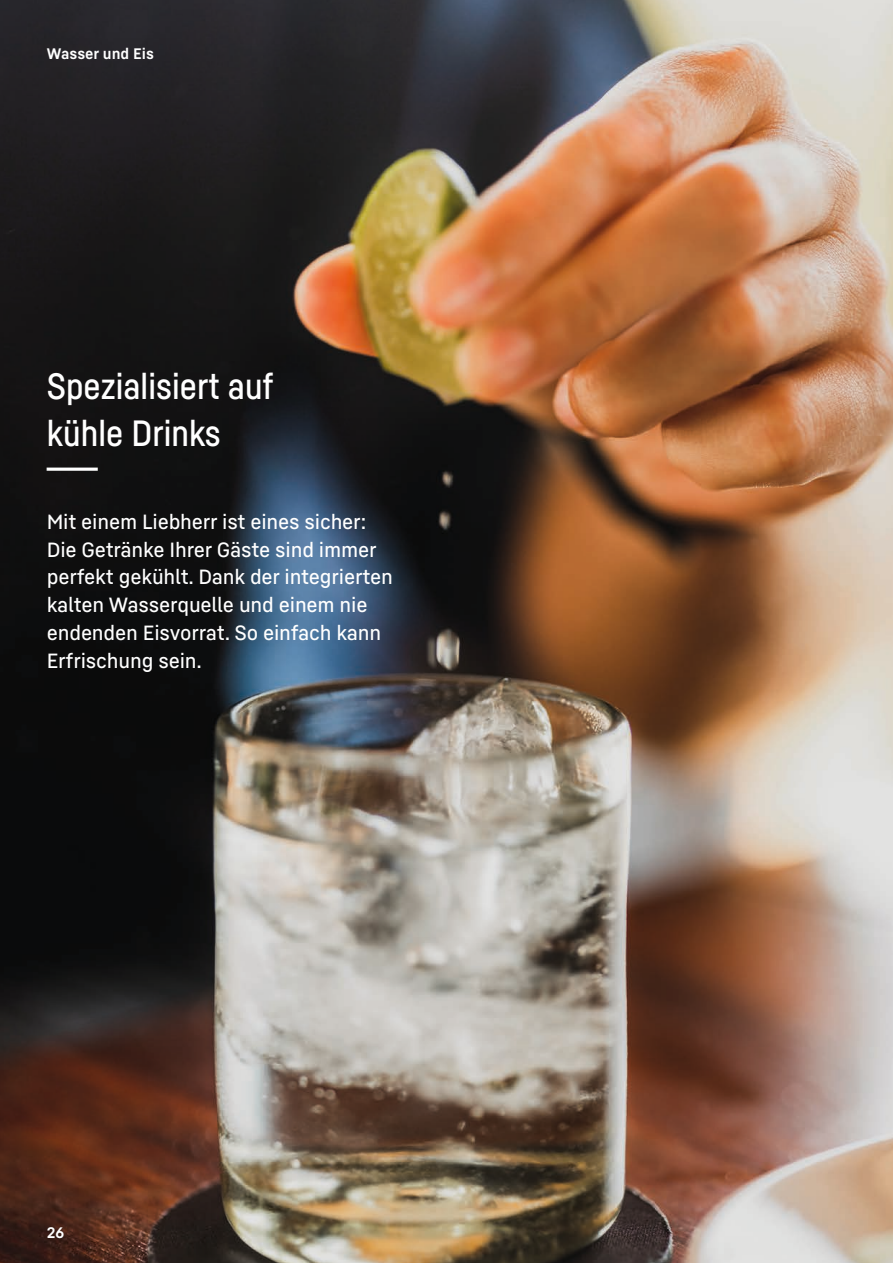
<style>
.page{position:relative;width:893px;height:1263px;background:#fff}
.page>*{position:absolute;margin:0;border:0;box-sizing:border-box;transform-origin:0 0}
.t1{font:36px/46.8px "Liebherr Head";color:#fff}
.t2{font:500 20.25px/27.8px "Liebherr Text";letter-spacing:-.01em;color:#fff}
.t3{font:700 15px "Liebherr Text";color:#fff}
</style>
<div class="page">
<img style="left:0;top:0;width:893px;height:1263px">
<p class="t3" style="left:47px;top:44px;width:109px">Wasser und Eis</p>
<h1 class="t1" style="left:47px;top:362px;width:228px">Spezialisiert auf kühle Drinks ---</h1>
<p class="t2" style="left:47px;top:507px;width:348px">Mit einem Liebherr ist eines sicher:<br>Die Getränke Ihrer Gäste sind immer perfekt gekühlt. Dank der integrierten kalten Wasserquelle und einem nie endenden Eisvorrat. So einfach kann Erfrischung sein.</p>
<p class="t3" style="left:47px;top:1223px;width:19px">26</p>
</div>
